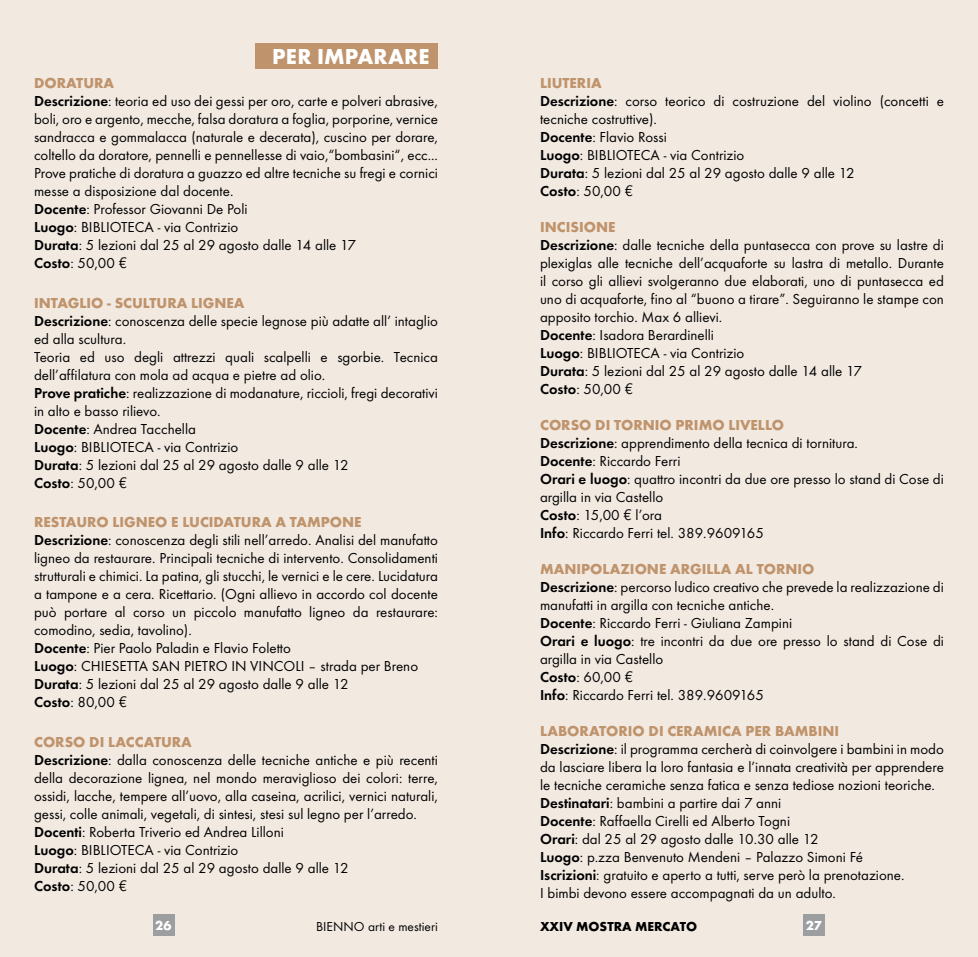
<style>
.page{position:relative;width:978px;height:957px;background:#f2e9e1}
.page>*{position:absolute;margin:0;border:0;box-sizing:border-box;transform-origin:0 0}
.t1{font:700 22.5px "Futura T";color:#fff}
.t2{font:15px/18px "Futura T";color:#000}
.t3{font:13.5px "Futura T";color:#000}
.t4{font:700 13.5px "Futura T";color:#000}
.t5{font:700 13.5px "Futura T";color:#fff}
.s1{font-weight:700;color:#bf936b}
.s2{font-weight:600}
.s3{font-family:"Avenir"}
</style>
<div class="page">
<div style="left:255px;top:44px;width:183px;height:25px;background:#bf936b"></div>
<div style="left:803px;top:914px;width:22px;height:21px;background:#9c9e9f"></div>
<div style="left:153px;top:914px;width:21px;height:21px;background:#9c9e9f"></div>
<h1 class="t1" style="left:272px;top:43px;width:159px">PER IMPARARE</h1>
<p class="t2" style="left:34px;top:74px;width:406px"><span class="s1">DORATURA<br></span><span class="s2">Descrizione</span>: teoria ed uso dei gessi per oro, carte e polveri abrasive, boli, oro e argento, mecche, falsa doratura a foglia, porporine, vernice sandracca e gommalacca (naturale e decerata), cuscino per dorare, coltello da doratore, pennelli e pennellesse di vaio,“bombasini“, ecc...<br>Prove pratiche di doratura a guazzo ed altre tecniche su fregi e cornici messe a disposizione dal docente.<br><span class="s2">Docente</span>: Professor Giovanni De Poli<br><span class="s2">Luogo</span>: BIBLIOTECA - via Contrizio<br><span class="s2">Durata</span>: 5 lezioni dal 25 al 29 agosto dalle 14 alle 17<br><span class="s2">Costo</span>: 50,00 <span class="s3">€</span></p>
<p class="t2" style="left:34px;top:294px;width:405px"><span class="s1">INTAGLIO - SCULTURA LIGNEA<br></span><span class="s2">Descrizione</span>: conoscenza delle specie legnose più adatte all’ intaglio ed alla scultura.<br>Teoria ed uso degli attrezzi quali scalpelli e sgorbie. Tecnica dell’affilatura con mola ad acqua e pietre ad olio.<br><span class="s2">Prove pratiche</span>: realizzazione di modanature, riccioli, fregi decorativi in alto e basso rilievo.<br><span class="s2">Docente</span>: Andrea Tacchella<br><span class="s2">Luogo</span>: BIBLIOTECA - via Contrizio<br><span class="s2">Durata</span>: 5 lezioni dal 25 al 29 agosto dalle 9 alle 12<br><span class="s2">Costo</span>: 50,00 <span class="s3">€</span></p>
<p class="t2" style="left:34px;top:513px;width:405px"><span class="s1">RESTAURO LIGNEO E LUCIDATURA A TAMPONE </span><span class="s2">Descrizione</span>: conoscenza degli stili nell’arredo. Analisi del manufatto ligneo da restaurare. Principali tecniche di intervento. Consolidamenti strutturali e chimici. La patina, gli stucchi, le vernici e le cere. Lucidatura a tampone e a cera. Ricettario. (Ogni allievo in accordo col docente può portare al corso un piccolo manufatto ligneo da restaurare: comodino, sedia, tavolino).<br><span class="s2">Docente</span>: Pier Paolo Paladin e Flavio Foletto<br><span class="s2">Luogo</span>: CHIESETTA SAN PIETRO IN VINCOLI – strada per Breno <span class="s2">Durata</span>: 5 lezioni dal 25 al 29 agosto dalle 9 alle 12<br><span class="s2">Costo</span>: 80,00 <span class="s3">€</span></p>
<p class="t2" style="left:34px;top:733px;width:405px"><span class="s1">CORSO DI LACCATURA<br></span><span class="s2">Descrizione</span>: dalla conoscenza delle tecniche antiche e più recenti della decorazione lignea, nel mondo meraviglioso dei colori: terre, ossidi, lacche, tempere all’uovo, alla caseina, acrilici, vernici naturali, gessi, colle animali, vegetali, di sintesi, stesi sul legno per l’arredo.<br><span class="s2">Docenti</span>: Roberta Triverio ed Andrea Lilloni<br><span class="s2">Luogo</span>: BIBLIOTECA - via Contrizio<br><span class="s2">Durata</span>: 5 lezioni dal 25 al 29 agosto dalle 9 alle 12<br><span class="s2">Costo</span>: 50,00 <span class="s3">€</span></p>
<p class="t2" style="left:540px;top:74px;width:405px"><span class="s1">LIUTERIA<br></span><span class="s2">Descrizione</span>: corso teorico di costruzione del violino (concetti e tecniche costruttive).<br><span class="s2">Docente</span>: Flavio Rossi<br><span class="s2">Luogo</span>: BIBLIOTECA - via Contrizio<br><span class="s2">Durata</span>: 5 lezioni dal 25 al 29 agosto dalle 9 alle 12<br><span class="s2">Costo</span>: 50,00 <span class="s3">€</span></p>
<p class="t2" style="left:540px;top:218px;width:405px"><span class="s1">INCISIONE<br></span><span class="s2">Descrizione</span>: dalle tecniche della puntasecca con prove su lastre di plexiglas alle tecniche dell’acquaforte su lastra di metallo. Durante il corso gli allievi svolgeranno due elaborati, uno di puntasecca ed uno di acquaforte, fino al “buono a tirare”. Seguiranno le stampe con apposito torchio. Max 6 allievi.<br><span class="s2">Docente</span>: Isadora Berardinelli<br><span class="s2">Luogo</span>: BIBLIOTECA - via Contrizio<br><span class="s2">Durata</span>: 5 lezioni dal 25 al 29 agosto dalle 14 alle 17<br><span class="s2">Costo</span>: 50,00 <span class="s3">€</span></p>
<p class="t2" style="left:540px;top:416px;width:405px"><span class="s1">CORSO DI TORNIO PRIMO LIVELLO<br></span><span class="s2">Descrizione</span>: apprendimento della tecnica di tornitura.<br><span class="s2">Docente</span>: Riccardo Ferri<br><span class="s2">Orari e luogo</span>: quattro incontri da due ore presso lo stand di Cose di argilla in via Castello<br><span class="s2">Costo</span>: 15,00 <span class="s3">€</span> l’ora<br><span class="s2">Info</span>: Riccardo Ferri tel. 389.9609165</p>
<p class="t2" style="left:540px;top:560px;width:405px"><span class="s1">MANIPOLAZIONE ARGILLA AL TORNIO<br></span><span class="s2">Descrizione</span>: percorso ludico creativo che prevede la realizzazione di manufatti in argilla con tecniche antiche.<br><span class="s2">Docente</span>: Riccardo Ferri - Giuliana Zampini<br><span class="s2">Orari e luogo</span>: tre incontri da due ore presso lo stand di Cose di argilla in via Castello<br><span class="s2">Costo</span>: 60,00 <span class="s3">€<br></span><span class="s2">Info</span>: Riccardo Ferri tel. 389.9609165</p>
<p class="t2" style="left:540px;top:722px;width:405px"><span class="s1">LABORATORIO DI CERAMICA PER BAMBINI<br></span><span class="s2">Descrizione</span>: il programma cercherà di coinvolgere i bambini in modo da lasciare libera la loro fantasia e l’innata creatività per apprendere le tecniche ceramiche senza fatica e senza tediose nozioni teoriche.<br><span class="s2">Destinatari</span>: bambini a partire dai 7 anni<br><span class="s2">Docente</span>: Raffaella Cirelli ed Alberto Togni<br><span class="s2">Orari</span>: dal 25 al 29 agosto dalle 10.30 alle 12<br><span class="s2">Luogo</span>: p.zza Benvenuto Mendeni – Palazzo Simoni Fé<br><span class="s2">Iscrizioni</span>: gratuito e aperto a tutti, serve però la prenotazione.<br>I bimbi devono essere accompagnati da un adulto.</p>
<p class="t5" style="left:155px;top:917px;width:18px">26</p>
<p class="t3" style="left:316px;top:918px;width:123px">BIENNO arti e mestieri</p>
<p class="t4" style="left:540px;top:918px;width:159px">XXIV MOSTRA MERCATO</p>
<p class="t5" style="left:806px;top:917px;width:18px">27</p>
</div>
